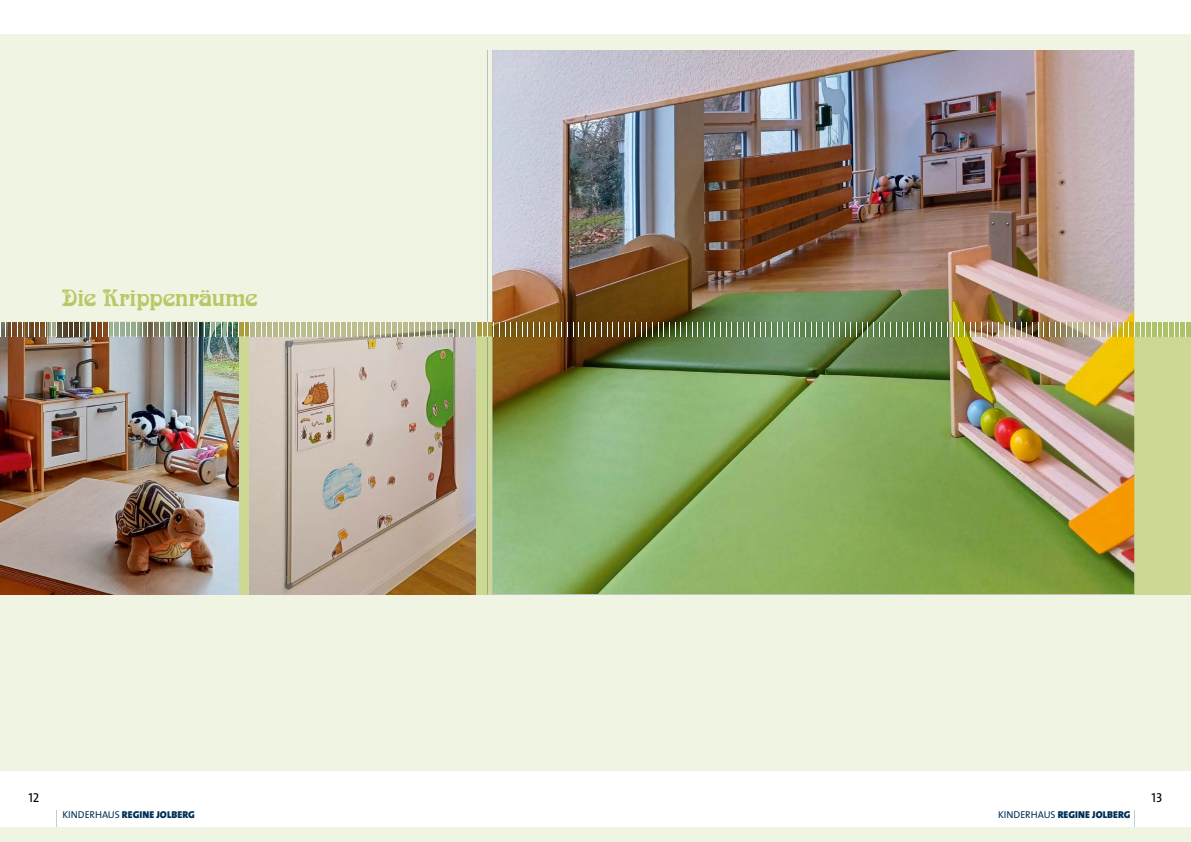
<style>
.page{position:relative;width:1191px;height:842px;background:#fff}
.page>*{position:absolute;margin:0;border:0;box-sizing:border-box;transform-origin:0 0}
.t1{font:23px "Arnold Boecklin Std";color:#b7c863}
.t2{font:13px "The Sans Regular Caps";color:#000}
.t3{font:10px "The Sans Black Caps";letter-spacing:.01em;color:#003058}
.s1{font-family:"The Sans Regular Caps"}
</style>
<div class="page">
<div style="left:0;top:34px;width:1191px;height:736px;background:#f0f4e2"></div>
<hr style="left:1134px;top:811px;width:1px;height:31px;background:#c2cbd0">
<div style="left:595px;top:828px;width:596px;height:14px;background:#f0f4e2"></div>
<hr style="left:57px;top:811px;width:1px;height:31px;background:#c2cbd0">
<div style="left:0;top:828px;width:595px;height:14px;background:#f0f4e2"></div>
<div style="left:0;top:322px;width:595px;height:272px;background:#cdd895"></div>
<div style="left:595px;top:322px;width:596px;height:272px;background:#cdd895"></div>
<hr style="left:487px;top:50px;width:1px;height:272px;background:#b7c2b8">
<hr style="left:487px;top:336px;width:1px;height:258px;background:#9bac7b">
<img style="left:492px;top:50px;width:642px;height:544px">
<img style="left:0;top:336px;width:238px;height:258px">
<img style="left:249px;top:336px;width:226px;height:258px">
<div style="left:1134px;top:322px;width:57px;height:14px;background:#acc36a"></div>
<svg style="left:0;top:322px;width:1186px;height:14px;background:#94966d"></svg>
<h1 class="t1" style="left:62px;top:285px;width:197px">Die Krippenräume</h1>
<h2 class="t2" style="left:28px;top:790px;width:13px">12</h2>
<h2 class="t2" style="left:1151px;top:790px;width:13px">13</h2>
<p class="t3" style="left:62px;top:806px;width:134px"><span class="s1">KINDERHAUS</span> REGINE JOLBERG</p>
<p class="t3" style="left:998px;top:806px;width:134px"><span class="s1">KINDERHAUS</span> REGINE JOLBERG</p>
</div>
